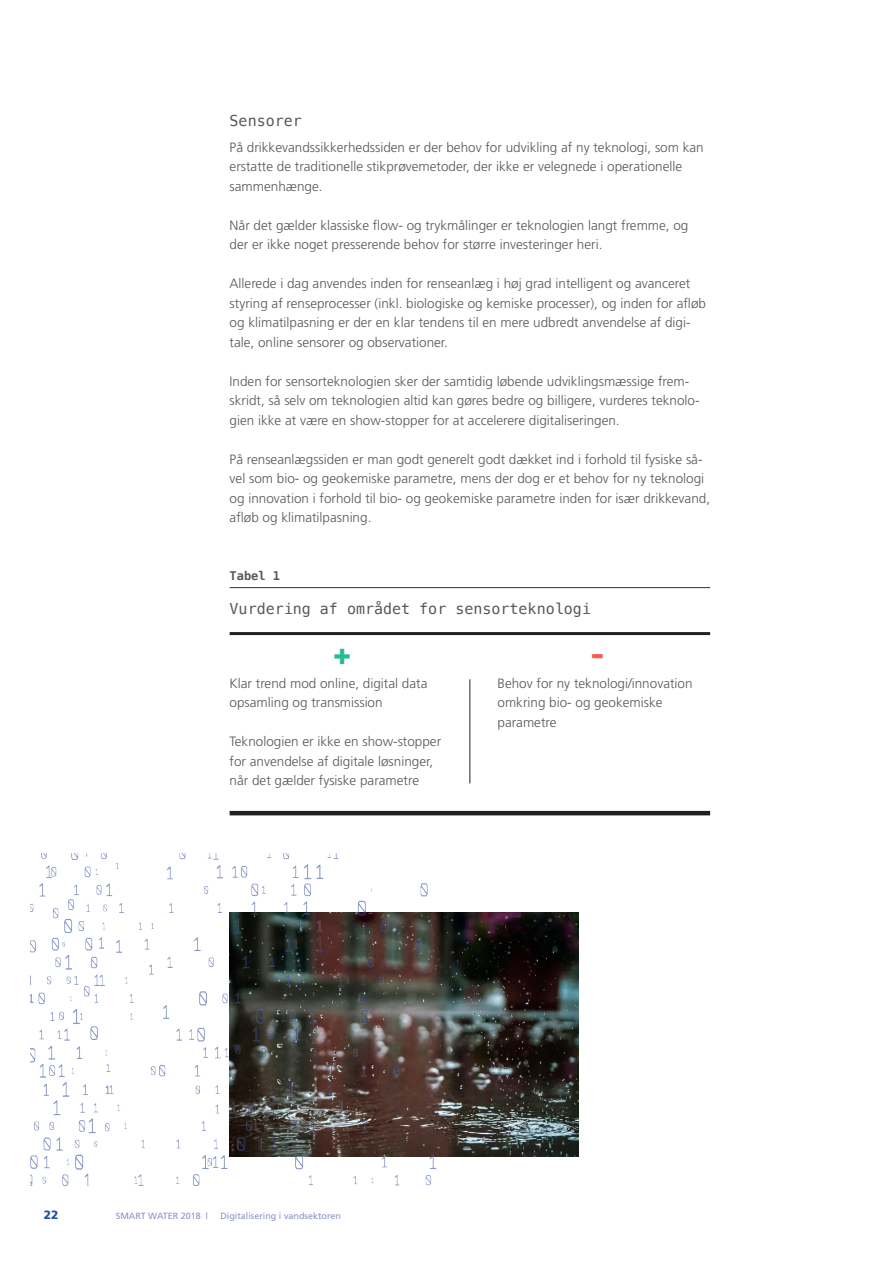
<style>
.page{position:relative;width:893px;height:1263px;background:#fff}
.page>*{position:absolute;margin:0;border:0;box-sizing:border-box;transform-origin:0 0}
.ov_mellem{font:700 34.5px "DIN";color:#2bba94}
.ov_mellem-2{font:700 34.5px "DIN";color:#f15f57}
.manchet{font:15px "Menlo";color:#57585a}
.mellemrubrik{font:15px "Menlo";color:#57585a}
.brød{font:300 13.5px/19.5px "Frutiger";color:#57585a}
.manchet-2{font:700 12px "Menlo";color:#57585a}
.t1{font:900 12px "Frutiger";color:#2052a4}
.t2{font:9px "Frutiger";color:#8a93c9}
</style>
<div class="page">
<hr style="left:230px;top:632px;width:480px;height:3px;background:#231f20">
<hr style="left:230px;top:811px;width:480px;height:4px;background:#231f20">
<hr style="left:230px;top:587px;width:480px;height:1px;background:#1d3563">
<hr style="left:469px;top:679px;width:1px;height:104px;background:#231f20">
<img style="left:446px;top:912px;width:132px;height:245px">
<img style="left:31px;top:854px;width:415px;height:331px">
<p class="mellemrubrik" style="left:230px;top:110px;width:74px">Sensorer</p>
<p class="brød" style="left:230px;top:137px;width:476px">På drikkevandssikkerhedssiden er der behov for udvikling af ny teknologi, som kan erstatte de traditionelle stikprøvemetoder, der ikke er velegnede i operationelle sammenhænge.</p>
<p class="brød" style="left:230px;top:215px;width:460px">Når det gælder klassiske flow- og trykmålinger er teknologien langt fremme, og der er ikke noget presserende behov for større investeringer heri.</p>
<p class="brød" style="left:230px;top:274px;width:478px">Allerede i dag anvendes inden for renseanlæg i høj grad intelligent og avanceret styring af renseprocesser (inkl. biologiske og kemiske processer), og inden for afløb og klimatilpasning er der en klar tendens til en mere udbredt anvendelse af digi&shy;tale, online sensorer og observationer.</p>
<p class="brød" style="left:230px;top:371px;width:471px">Inden for sensorteknologien sker der samtidig løbende udviklingsmæssige frem&shy;skridt, så selv om teknologien altid kan gøres bedre og billigere, vurderes teknolo&shy;gien ikke at være en show-stopper for at accelerere digitaliseringen.</p>
<p class="brød" style="left:230px;top:449px;width:482px">På renseanlægssiden er man godt generelt godt dækket ind i forhold til fysiske så&shy;vel som bio- og geokemiske parametre, mens der dog er et behov for ny teknologi og innovation i forhold til bio- og geokemiske parametre inden for især drikkevand, afløb og klimatilpasning.</p>
<p class="manchet-2" style="left:230px;top:567px;width:52px">Tabel 1</p>
<p class="manchet" style="left:230px;top:599px;width:363px">Vurdering af området for sensorteknologi</p>
<p class="ov_mellem" style="left:333px;top:631px;width:20px">+</p>
<p class="ov_mellem-2" style="left:590px;top:631px;width:16px">-</p>
<p class="brød" style="left:230px;top:673px;width:199px">Klar trend mod online, digital data opsamling og transmission</p>
<p class="brød" style="left:230px;top:732px;width:213px">Teknologien er ikke en show-stopper for anvendelse af digitale løsninger, når det gælder fysiske parametre</p>
<p class="brød" style="left:497px;top:673px;width:197px">Behov for ny teknologi/innovation omkring bio- og geokemiske</p>
<p class="brød" style="left:497px;top:712px;width:60px">parametre</p>
<p class="t1" style="left:44px;top:1207px;width:16px">22</p>
<p class="t2" style="left:116px;top:1210px;width:94px">SMART WATER 2018 |</p>
<p class="t2" style="left:220px;top:1210px;width:122px">Digitalisering i vandsektoren</p>
</div>
